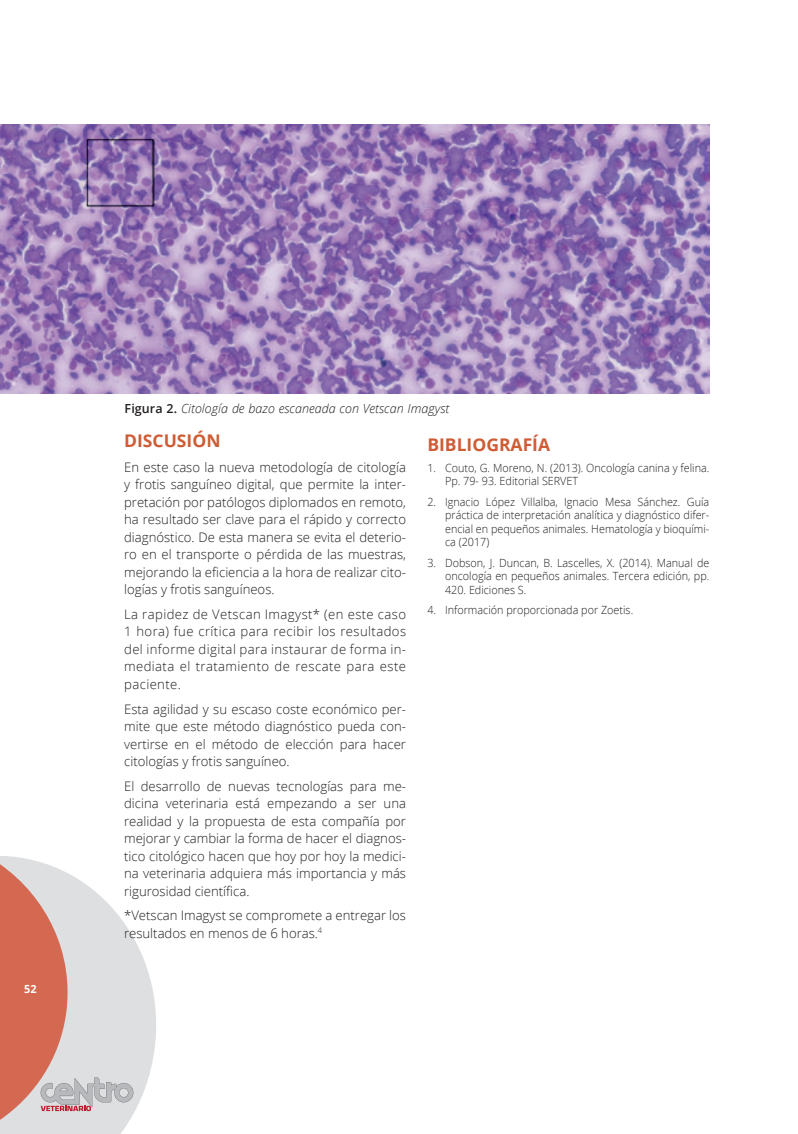
<style>
.page{position:relative;width:798px;height:1134px;background:#fff}
.page>*{position:absolute;margin:0;border:0;box-sizing:border-box;transform-origin:0 0}
.t1{font:700 17.5px "Open Sans";color:#ce5c35}
.t2{font:300 13.12px/17.5px "Open Sans";color:#231f20;text-align:justify}
.t3{font:italic 300 12.5px "Open Sans";letter-spacing:.005em;color:#231f20}
.t4{font:300 11.25px/13.5px "Open Sans";color:#231f20;text-align:justify;scale:.96 1}
.t5{font:700 11.25px "Open Sans";color:#fff;scale:.96 1}
.s1{font-weight:600;font-style:normal}
</style>
<div class="page">
<svg style="left:0;top:856px;width:156px;height:278px;fill:#dedfe1"></svg>
<svg style="left:0;top:864px;width:133px;height:256px"></svg>
<img style="left:0;top:124px;width:709px;height:269px">
<p class="t5" style="left:24px;top:980px;width:14px">52</p>
<p class="t3" style="left:124px;top:399px;width:326px"><span class="s1">Figura 2.</span> Citología de bazo escaneada con Vetscan Imagyst</p>
<h1 class="t1" style="left:427px;top:432px;width:124px">BIBLIOGRAFÍA</h1>
<p class="t4" style="left:445px;top:460px;width:277px;text-indent:-18px">1. Couto, G. Moreno, N. (2013). Oncología canina y felina.<br>Pp. 79- 93. Editorial SERVET</p>
<p class="t4" style="left:445px;top:495px;width:277px;text-indent:-18px">2. Ignacio López Villalba, Ignacio Mesa Sánchez. Guía práctica de interpretación analítica y diagnóstico difer&shy;encial en pequeños animales. Hematología y bioquími&shy;ca (2017)</p>
<p class="t4" style="left:445px;top:556px;width:277px;text-indent:-18px">3. Dobson, J. Duncan, B. Lascelles, X. (2014). Manual de oncología en pequeños animales. Tercera edición, pp.<br>420. Ediciones S.</p>
<p class="t4" style="left:427px;top:603px;width:216px">4. Información proporcionada por Zoetis.</p>
<h1 class="t1" style="left:124px;top:429px;width:98px">DISCUSIÓN</h1>
<p class="t2" style="left:124px;top:458px;width:283px">En este caso la nueva metodología de citología y frotis sanguíneo digital, que permite la inter&shy;pretación por patólogos diplomados en remoto, ha resultado ser clave para el rápido y correcto diagnóstico. De esta manera se evita el deterio&shy;ro en el transporte o pérdida de las muestras, mejorando la eficiencia a la hora de realizar cito&shy;logías y frotis sanguíneos.</p>
<p class="t2" style="left:124px;top:605px;width:283px">La rapidez de Vetscan Imagyst* (en este caso 1 hora) fue crítica para recibir los resultados del informe digital para instaurar de forma in&shy;mediata el tratamiento de rescate para este paciente.</p>
<p class="t2" style="left:124px;top:700px;width:283px">Esta agilidad y su escaso coste económico per&shy;mite que este método diagnóstico pueda con&shy;vertirse en el método de elección para hacer citologías y frotis sanguíneo.</p>
<p class="t2" style="left:124px;top:777px;width:283px">El desarrollo de nuevas tecnologías para me&shy;dicina veterinaria está empezando a ser una realidad y la propuesta de esta compañía por mejorar y cambiar la forma de hacer el diagnos&shy;tico citológico hacen que hoy por hoy la medici&shy;na veterinaria adquiera más importancia y más rigurosidad científica.</p>
<p class="t2" style="left:124px;top:906px;width:283px">*Vetscan Imagyst se compromete a entregar los resultados en menos de 6 horas.<sup>4</sup></p>
</div>
